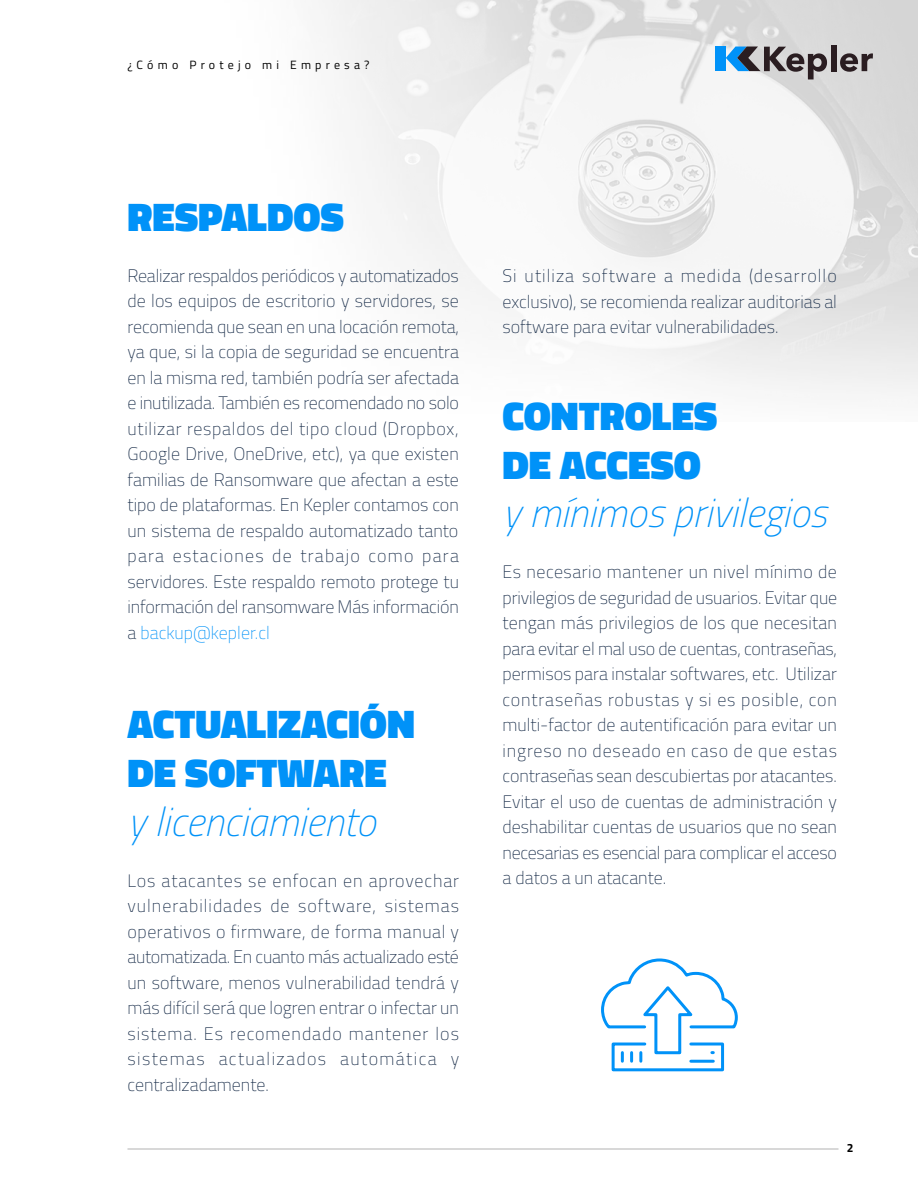
<style>
.page{position:relative;width:918px;height:1188px;background:#fff}
.page>*{position:absolute;margin:0;border:0;box-sizing:border-box;transform-origin:0 0}
.t1{font:900 40.5px/48.6px "Titillium Web";color:#0092f8}
.t2{font:italic 200 40.5px "Titillium Web";color:#0092f8}
.t3{font:200 18px/25.5px "Titillium Web";color:#122744;text-align:justify}
.t4{font:12px "Titillium Web";letter-spacing:.35em;color:#000}
.t5{font:700 12px "Titillium Web";color:#000}
.s1{color:#0092f8}
</style>
<div class="page">
<img style="left:322px;top:0;width:596px;height:394px">
<div style="left:831px;top:45px;width:5px;height:26px;background:#2a1d21"></div>
<svg style="left:840px;top:53px;width:33px;height:19px"></svg>
<div style="left:716px;top:47px;width:10px;height:24px;background:#0092f8"></div>
<svg style="left:726px;top:47px;width:101px;height:32px;background:#8e96a0"></svg>
<hr style="left:128px;top:1149px;width:710px;height:1px;background:#b2b2b2">
<svg style="left:601px;top:958px;width:137px;height:114px"></svg>
<p class="t4" style="left:128px;top:56px;width:243px">¿Cómo Protejo mi Empresa?</p>
<h1 class="t1" style="left:128px;top:192px;width:218px">RESPALDOS</h1>
<p class="t3" style="left:128px;top:262px;width:333px">Realizar respaldos periódicos y automatizados de los equipos de escritorio y servidores, se recomienda que sean en una locación remota, ya que, si la copia de seguridad se encuentra en la misma red, también podría ser afectada e inutilizada. También es recomendado no solo utilizar respaldos del tipo cloud (Dropbox, Google Drive, OneDrive, etc), ya que existen familias de Ransomware que afectan a este tipo de plataformas. En Kepler contamos con un sistema de respaldo automatizado tanto para estaciones de trabajo como para servidores. Este respaldo remoto protege tu información del ransomware Más información a <span class="s1">backup@kepler.cl</span></p>
<h1 class="t1" style="left:128px;top:700px;width:289px">ACTUALIZACIÓN<br>DE SOFTWARE</h1>
<h1 class="t2" style="left:128px;top:793px;width:250px">y licenciamiento</h1>
<p class="t3" style="left:128px;top:867px;width:333px">Los atacantes se enfocan en aprovechar vulnerabilidades de software, sistemas operativos o firmware, de forma manual y automatizada. En cuanto más actualizado esté un software, menos vulnerabilidad tendrá y más difícil será que logren entrar o infectar un sistema. Es recomendado mantener los sistemas actualizados automática y centralizadamente.</p>
<p class="t3" style="left:502px;top:262px;width:336px">Si utiliza software a medida (desarrollo exclusivo), se recomienda realizar auditorias al software para evitar vulnerabilidades.</p>
<h1 class="t1" style="left:502px;top:392px;width:216px">CONTROLES<br>DE ACCESO</h1>
<h1 class="t2" style="left:502px;top:485px;width:326px">y mínimos privilegios</h1>
<p class="t3" style="left:502px;top:558px;width:336px">Es necesario mantener un nivel mínimo de privilegios de seguridad de usuarios. Evitar que tengan más privilegios de los que necesitan para evitar el mal uso de cuentas, contraseñas, permisos para instalar softwares, etc. Utilizar contraseñas robustas y si es posible, con multi-factor de autentificación para evitar un ingreso no deseado en caso de que estas contraseñas sean descubiertas por atacantes.<br>Evitar el uso de cuentas de administración y deshabilitar cuentas de usuarios que no sean necesarias es esencial para complicar el acceso a datos a un atacante.</p>
<p class="t5" style="left:847px;top:1139px;width:8px">2</p>
</div>
